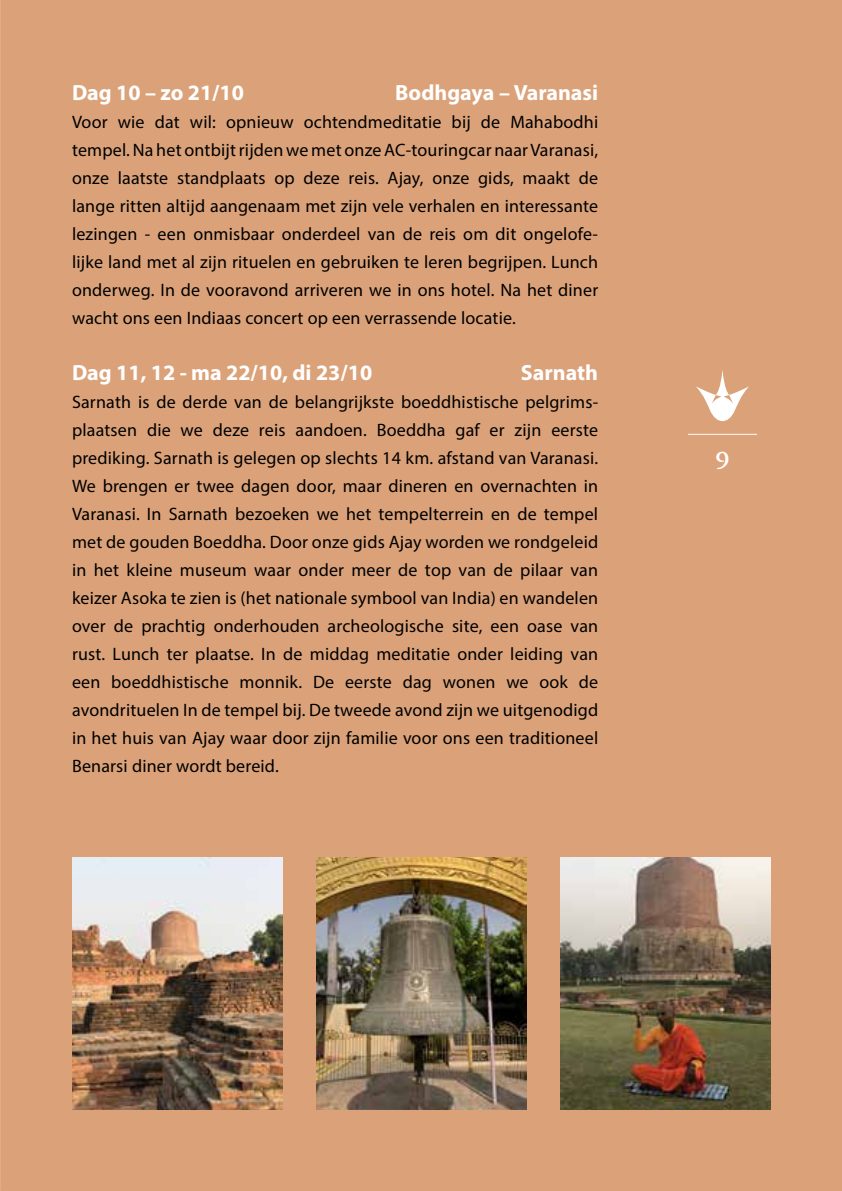
<style>
.page{position:relative;width:842px;height:1191px;background:#dba279}
.page>*{position:absolute;margin:0;border:0;box-sizing:border-box;transform-origin:0 0}
.t1{font:700 24px "AD Scala";color:#fff}
.t2{font:700 22px "Myriad Pro";color:#fff}
.t3{font:18px/28px "Myriad Pro";letter-spacing:.01em;color:#000;text-align:justify}
</style>
<div class="page">
<svg style="left:696px;top:369px;width:53px;height:52px"></svg>
<hr style="left:688px;top:434px;width:69px;height:1px;background:#fff">
<img style="left:72px;top:857px;width:210px;height:252px">
<img style="left:316px;top:857px;width:210px;height:252px">
<img style="left:561px;top:857px;width:210px;height:252px">
<p class="t2" style="left:72px;top:78px;width:173px">Dag 10 – zo 21/10</p>
<p class="t2" style="left:395px;top:78px;width:204px">Bodhgaya – Varanasi</p>
<p class="t3" style="left:72px;top:108px;width:528px">Voor wie dat wil: opnieuw ochtendmeditatie bij de Mahabodhi tempel. Na het ontbijt rijden we met onze AC-touringcar naar Varanasi, onze laatste standplaats op deze reis. Ajay, onze gids, maakt de lange ritten altijd aangenaam met zijn vele verhalen en interessante lezingen - een onmisbaar onderdeel van de reis om dit ongelofe&shy;lijke land met al zijn rituelen en gebruiken te leren begrijpen. Lunch onderweg. In de vooravond arriveren we in ons hotel. Na het diner wacht ons een Indiaas concert op een verrassende locatie.</p>
<p class="t2" style="left:72px;top:358px;width:302px">Dag 11, 12 - ma 22/10, di 23/10</p>
<p class="t2" style="left:521px;top:358px;width:79px">Sarnath</p>
<p class="t3" style="left:72px;top:388px;width:528px">Sarnath is de derde van de belangrijkste boeddhistische pelgrims&shy;plaatsen die we deze reis aandoen. Boeddha gaf er zijn eerste prediking. Sarnath is gelegen op slechts 14 km. afstand van Varanasi.<br>We brengen er twee dagen door, maar dineren en overnachten in Varanasi. In Sarnath bezoeken we het tempelterrein en de tempel met de gouden Boeddha. Door onze gids Ajay worden we rondgeleid in het kleine museum waar onder meer de top van de pilaar van keizer Asoka te zien is (het nationale symbool van India) en wandelen over de prachtig onderhouden archeologische site, een oase van rust. Lunch ter plaatse. In de middag meditatie onder leiding van een boeddhistische monnik. De eerste dag wonen we ook de avondrituelen In de tempel bij. De tweede avond zijn we uitgenodigd in het huis van Ajay waar door zijn familie voor ons een traditioneel Benarsi diner wordt bereid.</p>
<h1 class="t1" style="left:715px;top:441px;width:16px">9</h1>
</div>
